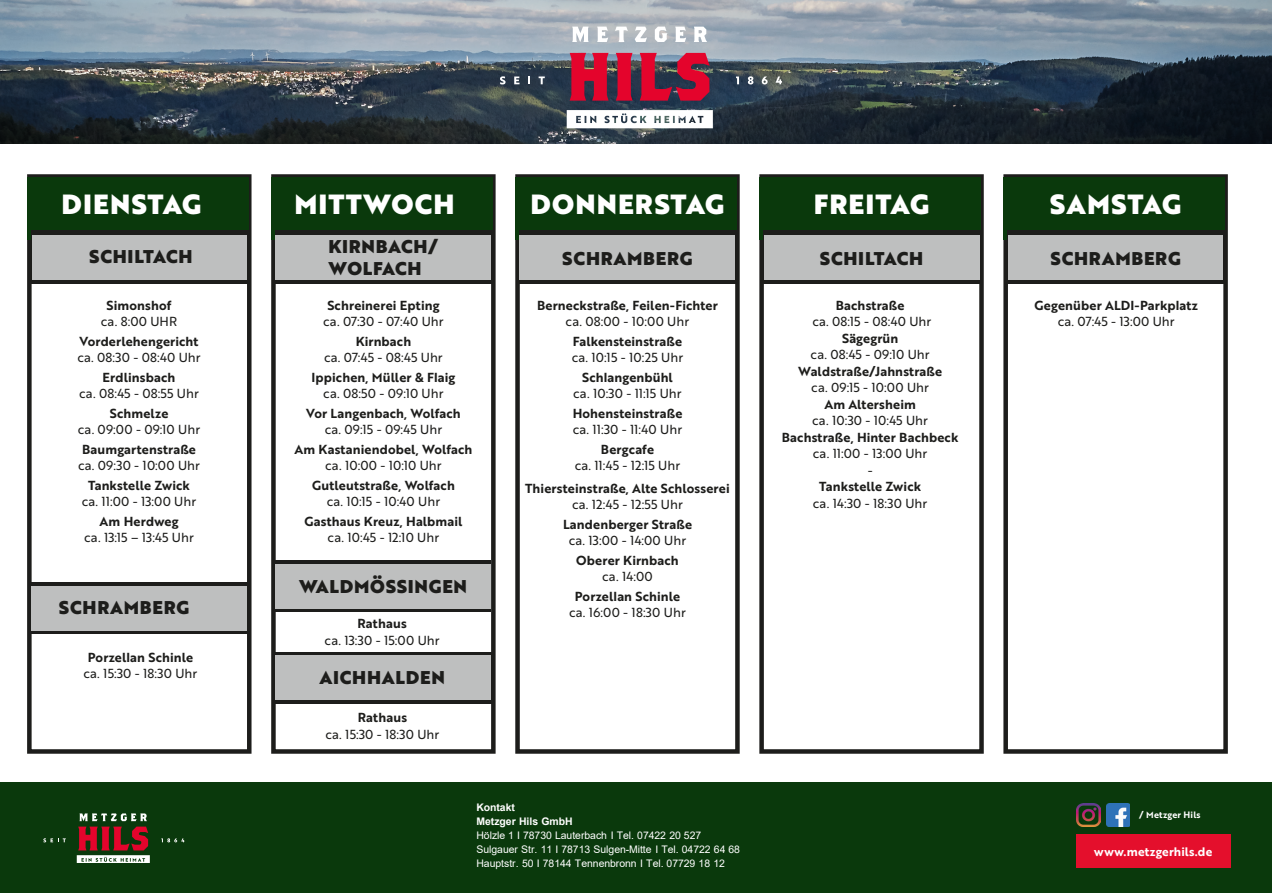
<style>
.page{position:relative;width:1272px;height:893px;background:#fff}
.page>*{position:absolute;margin:0;border:0;box-sizing:border-box;transform-origin:0 0}
.t1{font:27px "Brother 1816 Black";letter-spacing:.04em;color:#fff}
.t2{font:18px/21.6px "Brother 1816 Black";letter-spacing:.04em;color:#1d1d1b}
.t3{font:12.75px/16.5px "Brother 1816 Regular";letter-spacing:.01em;color:#1d1d1b;text-align:center}
.t4{font:12.75px "Brother 1816 Bold";letter-spacing:.015em;color:#1d1d1b}
.t5{font:12px "Brother 1816 Bold";letter-spacing:.015em;color:#fff}
.t6{font:10.5px/14.1px "Arial";letter-spacing:-.005em;color:#fff}
.t7{font:700 10.5px/14.1px "Arial";letter-spacing:-.005em;color:#fff}
.t8{font:9px "Brother 1816 Bold";letter-spacing:.02em;color:#fff}
</style>
<div class="page">
<img style="left:0;top:0;width:1271px;height:144px">
<svg style="left:572px;top:27px;width:16px;height:15px"></svg>
<svg style="left:597px;top:27px;width:11px;height:15px"></svg>
<svg style="left:615px;top:27px;width:12px;height:15px"></svg>
<svg style="left:634px;top:27px;width:13px;height:15px"></svg>
<svg style="left:654px;top:27px;width:13px;height:15px"></svg>
<svg style="left:675px;top:27px;width:11px;height:15px"></svg>
<svg style="left:694px;top:27px;width:13px;height:15px"></svg>
<svg style="left:569px;top:53px;width:39px;height:48px;background:#b81839"></svg>
<svg style="left:616px;top:53px;width:16px;height:48px"></svg>
<svg style="left:639px;top:53px;width:70px;height:48px;background:#9d2543"></svg>
<svg style="left:566px;top:110px;width:147px;height:18px"></svg>
<svg style="left:500px;top:76px;width:5px;height:8px"></svg>
<svg style="left:514px;top:77px;width:5px;height:7px"></svg>
<svg style="left:528px;top:77px;width:2px;height:7px"></svg>
<svg style="left:538px;top:77px;width:7px;height:7px"></svg>
<svg style="left:736px;top:77px;width:3px;height:7px"></svg>
<svg style="left:747px;top:76px;width:6px;height:8px"></svg>
<svg style="left:761px;top:77px;width:6px;height:7px"></svg>
<svg style="left:775px;top:77px;width:7px;height:7px"></svg>
<div style="left:0;top:782px;width:1271px;height:111px;background:#0a390c"></div>
<svg style="left:79px;top:813px;width:68px;height:8px"></svg>
<svg style="left:77px;top:827px;width:73px;height:35px"></svg>
<svg style="left:43px;top:838px;width:23px;height:4px"></svg>
<svg style="left:161px;top:838px;width:23px;height:4px"></svg>
<div style="left:1076px;top:835px;width:154px;height:33px;background:#e40f2c"></div>
<img style="left:1076px;top:803px;width:24px;height:23px">
<img style="left:1106px;top:803px;width:23px;height:23px">
<div style="left:27px;top:174px;width:224px;height:580px;border:4px solid #1d1d1b"></div>
<div style="left:27px;top:177px;width:222px;height:63px;background:#0a390c"></div>
<div style="left:31px;top:231px;width:217px;height:53px;background:#1d1d1b"></div>
<div style="left:32px;top:235px;width:215px;height:45px;background:#bebfbf"></div>
<div style="left:31px;top:583px;width:218px;height:51px;background:linear-gradient(to right,#1d1d1b,#1d1d1b)"></div>
<div style="left:32px;top:586px;width:215px;height:44px;background:#bebfbf"></div>
<div style="left:271px;top:174px;width:224px;height:580px;border:4px solid #1d1d1b"></div>
<div style="left:271px;top:177px;width:222px;height:63px;background:#0a390c"></div>
<div style="left:515px;top:174px;width:224px;height:580px;border:4px solid #1d1d1b"></div>
<div style="left:275px;top:231px;width:217px;height:53px;background:#1d1d1b"></div>
<div style="left:276px;top:235px;width:215px;height:45px;background:#bebfbf"></div>
<div style="left:515px;top:177px;width:222px;height:63px;background:#0a390c"></div>
<div style="left:519px;top:230px;width:217px;height:54px;background:#1d1d1b"></div>
<div style="left:520px;top:235px;width:215px;height:44px;background:#bebfbf"></div>
<div style="left:759px;top:174px;width:224px;height:580px;border:4px solid #1d1d1b"></div>
<div style="left:759px;top:177px;width:222px;height:63px;background:#0a390c"></div>
<div style="left:763px;top:231px;width:217px;height:53px;background:#1d1d1b"></div>
<div style="left:763px;top:235px;width:216px;height:45px;background:#bebfbf"></div>
<div style="left:1003px;top:174px;width:224px;height:580px;border:4px solid #1d1d1b"></div>
<div style="left:1003px;top:177px;width:222px;height:63px;background:#0a390c"></div>
<div style="left:1007px;top:231px;width:217px;height:53px;background:#1d1d1b"></div>
<div style="left:1008px;top:235px;width:215px;height:45px;background:#bebfbf"></div>
<div style="left:275px;top:561px;width:216px;height:51px;background:linear-gradient(to right,#1d1d1b,#1d1d1b)"></div>
<div style="left:276px;top:564px;width:215px;height:44px;background:#bebfbf"></div>
<div style="left:274px;top:652px;width:220px;height:51px;background:#1d1d1b"></div>
<div style="left:276px;top:655px;width:215px;height:45px;background:#bebfbf"></div>
<h1 class="t1" style="left:62px;top:183px;width:141px">DIENSTAG</h1>
<h2 class="t2" style="left:89px;top:245px;width:105px">SCHILTACH</h2>
<p class="t4" style="left:107px;top:295px;width:66px">Simonshof</p>
<p class="t3" style="left:101px;top:313px;width:78px">ca. 8:00 UHR</p>
<p class="t4" style="left:80px;top:331px;width:120px">Vorderlehengericht</p>
<p class="t3" style="left:77px;top:349px;width:125px">ca. 08:30 - 08:40 Uhr</p>
<p class="t4" style="left:103px;top:367px;width:74px">Erdlinsbach</p>
<p class="t3" style="left:79px;top:385px;width:121px">ca. 08:45 - 08:55 Uhr</p>
<p class="t4" style="left:110px;top:403px;width:60px">Schmelze</p>
<p class="t3" style="left:78px;top:421px;width:124px">ca. 09:00 - 09:10 Uhr</p>
<p class="t4" style="left:82px;top:439px;width:115px">Baumgartenstraße</p>
<p class="t3" style="left:78px;top:457px;width:123px">ca. 09:30 - 10:00 Uhr</p>
<p class="t4" style="left:88px;top:475px;width:103px">Tankstelle Zwick</p>
<p class="t3" style="left:82px;top:493px;width:116px">ca. 11:00 - 13:00 Uhr</p>
<p class="t4" style="left:100px;top:511px;width:80px">Am Herdweg</p>
<p class="t3" style="left:84px;top:529px;width:111px">ca. 13:15 – 13:45 Uhr</p>
<h2 class="t2" style="left:59px;top:596px;width:132px">SCHRAMBERG</h2>
<p class="t4" style="left:88px;top:647px;width:107px">Porzellan Schinle</p>
<p class="t3" style="left:83px;top:665px;width:115px">ca. 15:30 - 18:30 Uhr</p>
<h1 class="t1" style="left:294px;top:183px;width:162px">MITTWOCH</h1>
<h2 class="t2" style="left:328px;top:235px;width:111px">KIRNBACH/<br>WOLFACH</h2>
<p class="t4" style="left:327px;top:295px;width:114px">Schreinerei Epting</p>
<p class="t3" style="left:323px;top:313px;width:122px">ca. 07:30 - 07:40 Uhr</p>
<p class="t4" style="left:356px;top:331px;width:57px">Kirnbach</p>
<p class="t3" style="left:324px;top:349px;width:120px">ca. 07:45 - 08:45 Uhr</p>
<p class="t4" style="left:311px;top:367px;width:145px">Ippichen, Müller &amp; Flaig</p>
<p class="t3" style="left:323px;top:385px;width:122px">ca. 08:50 - 09:10 Uhr</p>
<p class="t4" style="left:306px;top:403px;width:156px">Vor Langenbach, Wolfach</p>
<p class="t3" style="left:325px;top:421px;width:119px">ca. 09:15 - 09:45 Uhr</p>
<p class="t4" style="left:294px;top:439px;width:179px">Am Kastaniendobel, Wolfach</p>
<p class="t3" style="left:325px;top:457px;width:118px">ca. 10:00 - 10:10 Uhr</p>
<p class="t4" style="left:312px;top:475px;width:144px">Gutleutstraße, Wolfach</p>
<p class="t3" style="left:327px;top:493px;width:115px">ca. 10:15 - 10:40 Uhr</p>
<p class="t4" style="left:304px;top:511px;width:159px">Gasthaus Kreuz, Halbmail</p>
<p class="t3" style="left:327px;top:529px;width:113px">ca. 10:45 - 12:10 Uhr</p>
<h2 class="t2" style="left:299px;top:575px;width:169px">WALDMÖSSINGEN</h2>
<p class="t4" style="left:357px;top:614px;width:51px">Rathaus</p>
<p class="t3" style="left:324px;top:631px;width:117px">ca. 13:30 - 15:00 Uhr</p>
<h2 class="t2" style="left:319px;top:666px;width:127px">AICHHALDEN</h2>
<p class="t4" style="left:358px;top:708px;width:51px">Rathaus</p>
<p class="t3" style="left:325px;top:725px;width:115px">ca. 15:30 - 18:30 Uhr</p>
<h1 class="t1" style="left:530px;top:183px;width:195px">DONNERSTAG</h1>
<h2 class="t2" style="left:562px;top:247px;width:132px">SCHRAMBERG</h2>
<p class="t4" style="left:537px;top:295px;width:182px">Berneckstraße, Feilen-Fichter</p>
<p class="t3" style="left:565px;top:313px;width:125px">ca. 08:00 - 10:00 Uhr</p>
<p class="t4" style="left:573px;top:331px;width:111px">Falkensteinstraße</p>
<p class="t3" style="left:571px;top:349px;width:113px">ca. 10:15 - 10:25 Uhr</p>
<p class="t4" style="left:582px;top:367px;width:92px">Schlangenbühl</p>
<p class="t3" style="left:573px;top:385px;width:110px">ca. 10:30 - 11:15 Uhr</p>
<p class="t4" style="left:572px;top:403px;width:111px">Hohensteinstraße</p>
<p class="t3" style="left:573px;top:421px;width:111px">ca. 11:30 - 11:40 Uhr</p>
<p class="t4" style="left:601px;top:439px;width:55px">Bergcafe</p>
<p class="t3" style="left:574px;top:457px;width:107px">ca. 11:45 - 12:15 Uhr</p>
<p class="t4" style="left:525px;top:478px;width:206px">Thiersteinstraße, Alte Schlosserei</p>
<p class="t3" style="left:572px;top:496px;width:112px">ca. 12:45 - 12:55 Uhr</p>
<p class="t4" style="left:563px;top:514px;width:130px">Landenberger Straße</p>
<p class="t3" style="left:568px;top:532px;width:119px">ca. 13:00 - 14:00 Uhr</p>
<p class="t4" style="left:576px;top:550px;width:104px">Oberer Kirnbach</p>
<p class="t3" style="left:602px;top:568px;width:52px">ca. 14:00</p>
<p class="t4" style="left:575px;top:586px;width:107px">Porzellan Schinle</p>
<p class="t3" style="left:569px;top:604px;width:118px">ca. 16:00 - 18:30 Uhr</p>
<p class="t7" style="left:476px;top:800px;width:98px">Kontakt<br>Metzger Hils GmbH</p>
<p class="t6" style="left:476px;top:828px;width:265px">Hölzle 1 I 78730 Lauterbach I Tel. 07422 20 527<br>Sulgauer Str. 11 I 78713 Sulgen-Mitte I Tel. 04722 64 68<br>Hauptstr. 50 I 78144 Tennenbronn I Tel. 07729 18 12</p>
<h1 class="t1" style="left:813px;top:183px;width:117px">FREITAG</h1>
<h2 class="t2" style="left:819px;top:247px;width:105px">SCHILTACH</h2>
<p class="t4" style="left:835px;top:295px;width:70px">Bachstraße</p>
<p class="t3" style="left:812px;top:313px;width:120px">ca. 08:15 - 08:40 Uhr</p>
<p class="t4" style="left:842px;top:328px;width:58px">Sägegrün</p>
<p class="t3" style="left:810px;top:346px;width:121px">ca. 08:45 - 09:10 Uhr</p>
<p class="t4" style="left:798px;top:361px;width:145px">Waldstraße/Jahnstraße</p>
<p class="t3" style="left:811px;top:379px;width:119px">ca. 09:15 - 10:00 Uhr</p>
<p class="t4" style="left:824px;top:394px;width:93px">Am Altersheim</p>
<p class="t3" style="left:812px;top:412px;width:117px">ca. 10:30 - 10:45 Uhr</p>
<p class="t4" style="left:781px;top:427px;width:178px">Bachstraße, Hinter Bachbeck</p>
<p class="t3" style="left:812px;top:445px;width:116px">ca. 11:00 - 13:00 Uhr -</p>
<p class="t4" style="left:819px;top:477px;width:103px">Tankstelle Zwick</p>
<p class="t3" style="left:812px;top:494px;width:116px">ca. 14:30 - 18:30 Uhr</p>
<h1 class="t1" style="left:1049px;top:183px;width:133px">SAMSTAG</h1>
<h2 class="t2" style="left:1050px;top:247px;width:132px">SCHRAMBERG</h2>
<p class="t4" style="left:1034px;top:295px;width:165px">Gegenüber ALDI-Parkplatz</p>
<p class="t3" style="left:1057px;top:313px;width:118px">ca. 07:45 - 13:00 Uhr</p>
<p class="t8" style="left:1139px;top:808px;width:63px">/ Metzger Hils</p>
<p class="t5" style="left:1094px;top:842px;width:119px">www.metzgerhils.de</p>
</div>
